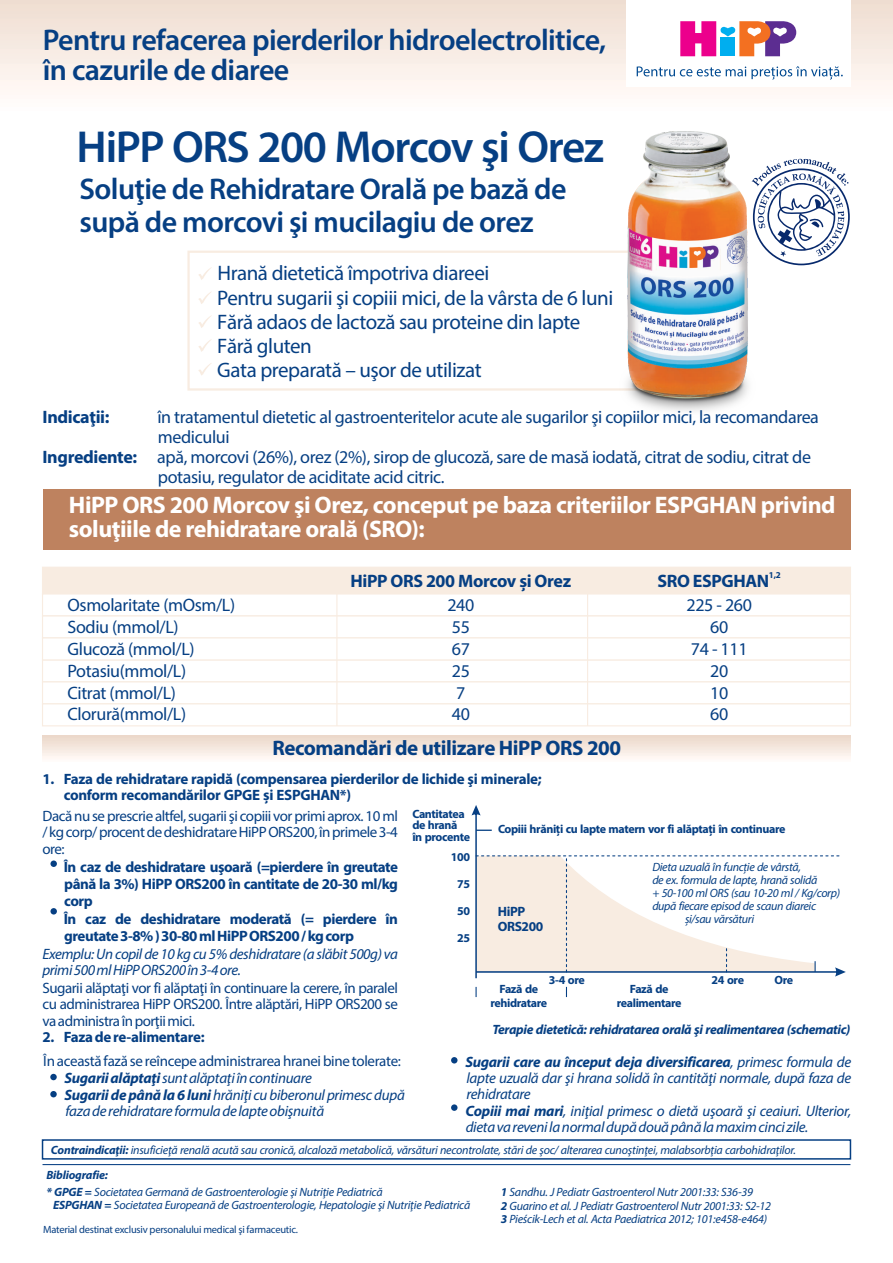
<style>
.page{position:relative;width:893px;height:1263px;background:#fff}
.page>*{position:absolute;margin:0;border:0;box-sizing:border-box;transform-origin:0 0}
.t1{font:600 45px "Myriad Pro";letter-spacing:-.03em;color:#063f83}
.t2{font:600 30px/33px "Myriad Pro";letter-spacing:-.02em;color:#063f83}
.t3{font:700 24px/23.9px "Myriad Pro";letter-spacing:-.02em;color:#fff}
.t4{font:21px/24.3px "Myriad Pro";letter-spacing:-.02em;color:#063f83}
.t5{font:700 21px "Myriad Pro";letter-spacing:-.02em;color:#063f83}
.t6{font:18px/21.9px "Myriad Pro";letter-spacing:-.02em;color:#063f83}
.t7{font:700 18px "Myriad Pro";letter-spacing:-.02em;color:#063f83}
.t8{font:italic 15px/16.4px "Myriad Pro";letter-spacing:-.02em;color:#063f83}
.t9{font:700 15px/16.8px "Myriad Pro";letter-spacing:-.03em;color:#063f83}
.t10{font:15px/16.2px "Myriad Pro";letter-spacing:-.03em;color:#063f83;text-align:justify}
.t11{font:italic 700 13.5px "Myriad Pro";letter-spacing:-.03em;color:#063f83}
.t12{font:700 13.5px/15px "Myriad Pro";letter-spacing:-.03em;color:#063f83}
.t13{font:italic 12px/13.4px "Myriad Pro";letter-spacing:-.02em;color:#063f83}
.t14{font:700 12px/11.9px "Myriad Pro";letter-spacing:-.03em;color:#063f83;text-align:center}
.t15{font:10.5px "Myriad Pro";letter-spacing:-.02em;color:#063f83}
.t16{font:700 9px "Myriad Pro";color:#063f83}
.s1{font-weight:700}
.s2{font-style:normal}
</style>
<div class="page">
<div style="left:0;top:0;width:893px;height:113px;background:linear-gradient(to bottom,#efddd0,#fffefd)"></div>
<div style="left:43px;top:489px;width:807px;height:61px;background:#be825f"></div>
<svg style="left:43px;top:735px;width:807px;height:24px;background:#f4e7dd"></svg>
<svg style="left:41px;top:1139px;width:811px;height:21px"></svg>
<div style="left:187px;top:251px;width:493px;height:140px;border:2px solid #f8ece1"></div>
<svg style="left:199px;top:267px;width:13px;height:13px"></svg>
<svg style="left:199px;top:315px;width:13px;height:13px"></svg>
<svg style="left:198px;top:339px;width:14px;height:13px"></svg>
<svg style="left:198px;top:363px;width:14px;height:12px"></svg>
<svg style="left:199px;top:292px;width:12px;height:12px"></svg>
<svg style="left:42px;top:566px;width:809px;height:161px"></svg>
<hr style="left:336px;top:594px;width:1px;height:132px;background:#f8ece1">
<hr style="left:587px;top:594px;width:1px;height:132px;background:#f8ece1">
<svg style="left:475px;top:987px;width:2px;height:10px"></svg>
<svg style="left:472px;top:805px;width:374px;height:173px"></svg>
<svg style="left:451px;top:1057px;width:6px;height:6px"></svg>
<div style="left:451px;top:1104px;width:6px;height:7px;background:#063f83;border-radius:50%"></div>
<div style="left:50px;top:860px;width:7px;height:7px;background:#063f83;border-radius:50%"></div>
<div style="left:50px;top:908px;width:7px;height:6px;background:#063f83;border-radius:50%"></div>
<div style="left:50px;top:1091px;width:7px;height:6px;background:#063f83;border-radius:50%"></div>
<div style="left:50px;top:1074px;width:7px;height:6px;background:#063f83;border-radius:50%"></div>
<hr style="left:43px;top:1164px;width:807px;height:1px;background:#063f83">
<svg style="left:755px;top:159px;width:95px;height:106px"></svg>
<div style="left:626px;top:0;width:224px;height:87px;background:#fff"></div>
<svg style="left:637px;top:66px;width:206px;height:14px"></svg>
<svg style="left:680px;top:21px;width:116px;height:35px"></svg>
<img style="left:619px;top:131px;width:136px;height:280px">
<h2 class="t2" style="left:43px;top:28px;width:565px;line-height:29.4px">Pentru refacerea pierderilor hidroelectrolitice, în cazurile de diaree</h2>
<h1 class="t1" style="left:77px;top:128px;width:529px">HiPP ORS 200 Morcov şi Orez</h1>
<h2 class="t2" style="left:79px;top:175px;width:489px">Soluţie de Rehidratare Orală pe bază de supă de morcovi şi mucilagiu de orez</h2>
<h3 class="t4" style="left:217px;top:263px;width:397px">Hrană dietetică împotriva diareei<br>Pentru sugarii şi copiii mici, de la vârsta de 6 luni Fără adaos de lactoză sau proteine din lapte Fără gluten<br>Gata preparată – uşor de utilizat</h3>
<h3 class="t7" style="left:43px;top:410px;width:68px">Indicaţii:</h3>
<h3 class="t6" style="left:157px;top:408px;width:663px">în tratamentul dietetic al gastroenteritelor acute ale sugarilor şi copiilor mici, la recomandarea</h3>
<h3 class="t6" style="left:158px;top:427px;width:73px">medicului</h3>
<h3 class="t6" style="left:42px;top:448px;width:770px"><span class="s1">Ingrediente:</span> apă, morcovi (26%), orez (2%), sirop de glucoză, sare de masă iodată, citrat de sodiu, citrat de</h3>
<h3 class="t6" style="left:158px;top:467px;width:288px">potasiu, regulator de aciditate acid citric.</h3>
<h3 class="t3" style="left:69px;top:495px;width:768px">HiPP ORS 200 Morcov şi Orez, conceput pe baza criteriilor ESPGHAN privind soluţiile de rehidratare orală (SRO):</h3>
<h3 class="t7" style="left:350px;top:573px;width:222px">HiPP ORS 200 Morcov și Orez</h3>
<p class="t16" style="left:769px;top:571px;width:13px">1,2</p>
<h3 class="t7" style="left:657px;top:573px;width:113px">SRO ESPGHAN</h3>
<h3 class="t6" style="left:68px;top:596px;width:169px">Osmolaritate (mOsm/L)<br>Sodiu (mmol/L)<br>Glucoză (mmol/L)<br>Potasiu(mmol/L)<br>Citrat (mmol/L)<br>Clorură(mmol/L)</h3>
<h3 class="t6" style="left:447px;top:596px;width:28px">240<br>55<br>67<br>25<br>7<br>40</h3>
<h3 class="t6" style="left:686px;top:596px;width:67px;text-align:center">225 - 260<br>60<br>74 - 111<br>20<br>10<br>60</h3>
<h3 class="t5" style="left:272px;top:740px;width:350px">Recomandări de utilizare HiPP ORS 200</h3>
<p class="t9" style="left:64px;top:771px;width:479px;text-indent:-21px">1. Faza de rehidratare rapidă (compensarea pierderilor de lichide şi minerale; conform recomandărilor GPGE și ESPGHAN*)</p>
<p class="t14" style="left:412px;top:808px;width:59px;text-align:left">Cantitatea de hrană în procente</p>
<p class="t10" style="left:43px;top:809px;width:357px">Dacă nu se prescrie altfel, sugarii şi copiii vor primi aprox. 10 ml / kg corp/ procent de deshidratare HiPP ORS200, în primele 3-4 ore:</p>
<p class="t9" style="left:64px;top:860px;width:336px;text-align:justify">În caz de deshidratare uşoară (=pierdere în greutate până la 3%) HiPP ORS200 în cantitate de 20-30 ml/kg corp</p>
<p class="t9" style="left:64px;top:912px;width:336px">În caz de deshidratare moderată (= pierdere în greutate 3-8% ) 30-80 ml HiPP ORS200 / kg corp</p>
<p class="t8" style="left:42px;top:947px;width:357px">Exemplu: Un copil de 10 kg cu 5% deshidratare (a slăbit 500g) va primi 500 ml HiPP ORS200 în 3-4 ore.</p>
<p class="t10" style="left:42px;top:981px;width:357px">Sugarii alăptaţi vor fi alăptaţi în continuare la cerere, în paralel cu administrarea HiPP ORS200. Între alăptări, HiPP ORS200 se va administra în porţii mici.</p>
<p class="t14" style="left:498px;top:824px;width:289px">Copiii hrăniți cu lapte matern vor fi alăptați în continuare</p>
<p class="t13" style="left:652px;top:862px;width:150px">Dieta uzuală în funcție de vârstă,</p>
<p class="t13" style="left:652px;top:874px;width:167px">de ex. formula de lapte, hrană solidă</p>
<p class="t13" style="left:652px;top:887px;width:189px">+ 50-100 ml ORS (sau 10-20 ml / Kg/corp)</p>
<p class="t13" style="left:652px;top:900px;width:165px">după fiecare episod de scaun diareic</p>
<p class="t13" style="left:685px;top:913px;width:71px">și/sau vărsături</p>
<p class="t14" style="left:451px;top:852px;width:21px">100</p>
<p class="t14" style="left:457px;top:879px;width:14px">75</p>
<p class="t14" style="left:457px;top:906px;width:14px">50</p>
<p class="t14" style="left:457px;top:933px;width:14px">25</p>
<p class="t12" style="left:498px;top:905px;width:47px">HiPP<br>ORS200</p>
<p class="t14" style="left:549px;top:975px;width:37px">3-4 ore</p>
<p class="t14" style="left:712px;top:975px;width:34px">24 ore</p>
<p class="t14" style="left:774px;top:975px;width:20px">Ore</p>
<p class="t14" style="left:490px;top:983px;width:58px;line-height:13.4px">Fază de rehidratare</p>
<p class="t14" style="left:617px;top:983px;width:66px;line-height:13.4px">Fază de realimentare</p>
<p class="t11" style="left:492px;top:1023px;width:359px">Terapie dietetică: rehidratarea orală şi realimentarea (schematic)</p>
<p class="t8" style="left:465px;top:1055px;width:387px"><span class="s1">Sugarii care au început deja diversificarea</span>, primesc formula de lapte uzuală dar şi hrana solidă în cantităţi normale, după faza de rehidratare<br><span class="s1">Copiii mai mari</span>, iniţial primesc o dietă uşoară şi ceaiuri. Ulterior, dieta va reveni la normal după două până la maxim cinci zile.</p>
<p class="t9" style="left:43px;top:1030px;width:164px">2. Faza de re-alimentare:</p>
<p class="t8" style="left:65px;top:1054px;width:342px;text-indent:-21px"><span class="s2">În această fază se reîncepe administrarea hranei bine tolerate:<br></span><span class="s1">Sugarii alăptaţi</span> sunt alăptaţi în continuare<br><span class="s1">Sugarii de până la 6 luni</span>hrăniţi cu biberonul primesc după faza de rehidratare formula de lapte obişnuită</p>
<p class="t13" style="left:51px;top:1144px;width:747px"><span class="s1">Contraindicaţii:</span> insuficieţă renală acută sau cronică, alcaloză metabolică, vărsături necontrolate, stări de şoc/ alterarea cunoştinţei, malabsorbţia carbohidraţilor.</p>
<p class="t13" style="left:47px;top:1168px;width:338px;line-height:16.5px"><span class="s1">Bibliografie:<br>* GPGE =</span> Societatea Germană de Gastroenterologie şi Nutriţie Pediatrică</p>
<p class="t13" style="left:53px;top:1199px;width:419px"><span class="s1">ESPGHAN =</span> Societatea Europeană de Gastroenterologie, Hepatologie şi Nutriţie Pediatrică</p>
<p class="t15" style="left:43px;top:1225px;width:256px">Material destinat exclusiv personalului medical şi farmaceutic.</p>
<p class="t13" style="left:501px;top:1187px;width:272px"><span class="s1">1</span> Sandhu. J Pediatr Gastroenterol Nutr 2001:33: S36-39<br><span class="s1">2</span> Guarino et al. J Pediatr Gastroenterol Nutr 2001:33: S2-12<br><span class="s1">3</span> Pieścik-Lech et al. Acta Paediatrica 2012; 101:e458-e464)</p>
</div>
